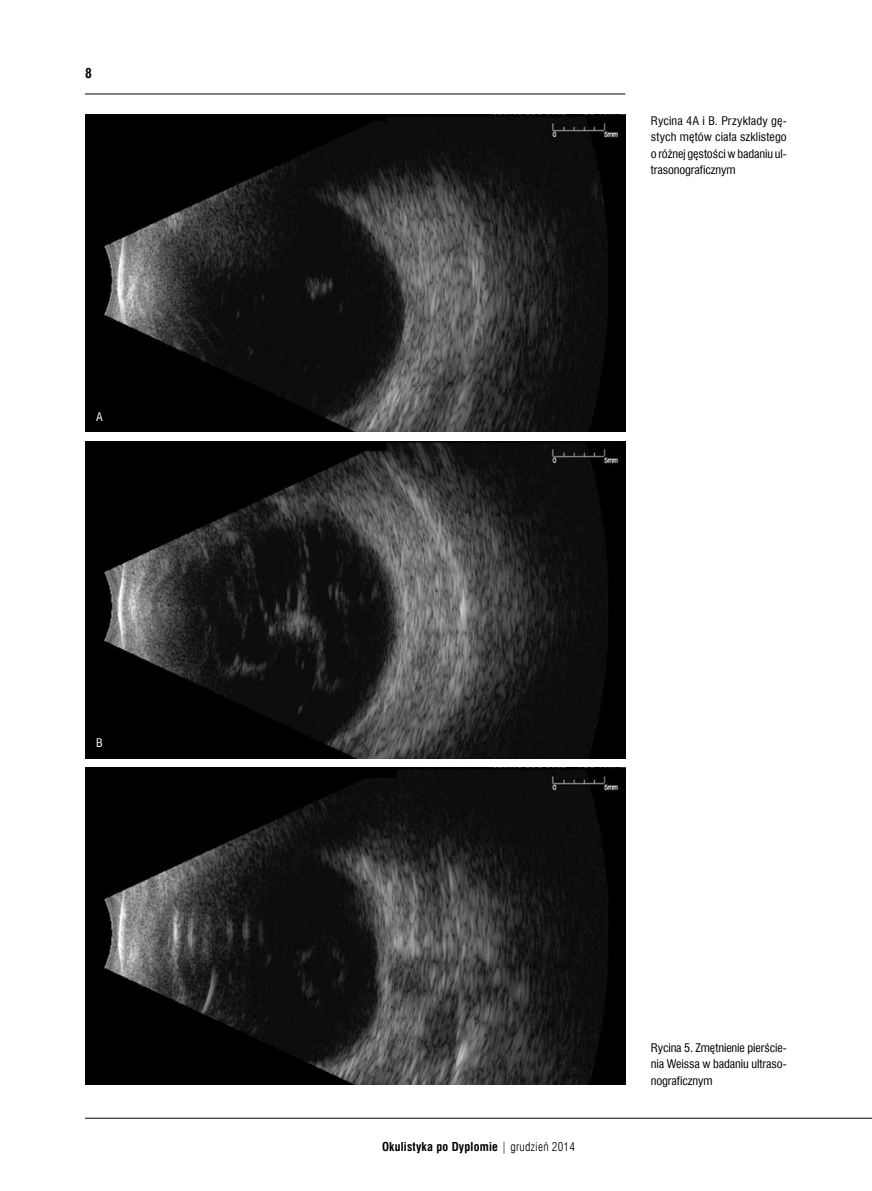
<style>
.page{position:relative;width:872px;height:1191px;background:#fff}
.page>*{position:absolute;margin:0;border:0;box-sizing:border-box;transform-origin:0 0}
.t1{font:700 13.5px "Swis 721 Cn EU";color:#000}
.t2{font:700 12px "Swis 721 Cn EU";letter-spacing:.02em;color:#000}
.t3{font:11.55px/16.5px "Swis 721 Cn EU";letter-spacing:-.01em;color:#000;text-align:justify;scale:1.06 1}
.t4{font:11.55px "Swis 721 Cn EU";color:#fff;scale:1.06 1}
.s1{font-family:"Swis 721 Lt Cn EU";font-weight:400}
</style>
<div class="page">
<hr style="left:85px;top:94px;width:540px;height:1px;background:#000">
<hr style="left:85px;top:1117px;width:787px;height:1px;background:#000">
<img style="left:85px;top:767px;width:540px;height:317px">
<img style="left:85px;top:115px;width:540px;height:317px">
<div style="left:94px;top:408px;width:11px;height:15px;background:#000"></div>
<img style="left:85px;top:441px;width:540px;height:317px">
<div style="left:94px;top:735px;width:11px;height:14px;background:#000"></div>
<p class="t1" style="left:85px;top:65px;width:8px">8</p>
<p class="t4" style="left:96px;top:409px;width:8px">A</p>
<p class="t4" style="left:96px;top:735px;width:8px">B</p>
<p class="t3" style="left:651px;top:112px;width:130px">Rycina 4A i B. Przykłady gę&shy;stych mętów ciała szklistego o różnej gęstości w badaniu ul&shy;trasonograficznym</p>
<p class="t2" style="left:382px;top:1139px;width:194px">Okulistyka po Dyplomie <span class="s1">| grudzień 2014</span></p>
<p class="t3" style="left:651px;top:1039px;width:130px">Rycina 5. Zmętnienie pierście&shy;nia Weissa w badaniu ultraso&shy;nograficznym</p>
</div>
